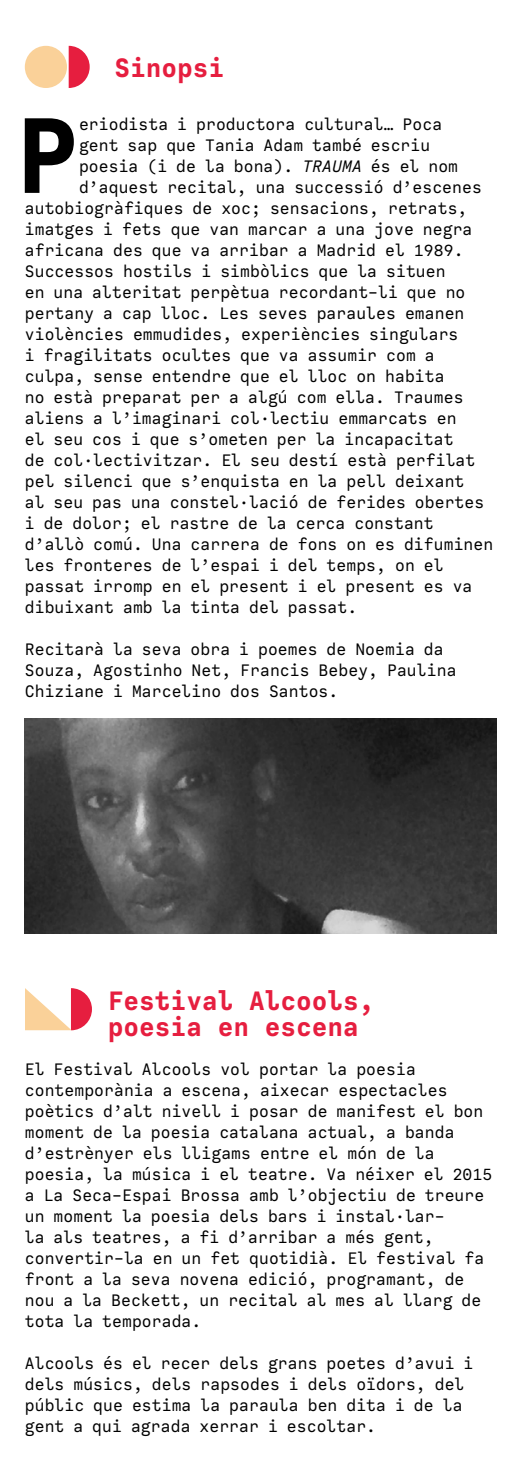
<style>
.page{position:relative;width:521px;height:1474px;background:#fff}
.page>*{position:absolute;margin:0;border:0;box-sizing:border-box;transform-origin:0 0}
.t1{font:700 112.88px "Calling Code";color:#000}
.t2{font:700 28px/26.2px "Calling Code";color:#e61e3f}
.t3{font:17.5px/21px "Calling Code";letter-spacing:.005em;color:#000}
.s1{font-style:italic}
</style>
<div class="page">
<svg style="left:25px;top:988px;width:67px;height:42px"></svg>
<svg style="left:69px;top:46px;width:21px;height:42px"></svg>
<div style="left:25px;top:46px;width:42px;height:42px;background:#fad199;border-radius:50%"></div>
<img style="left:25px;top:718px;width:471px;height:215px">
<h2 class="t2" style="left:114px;top:55px;width:111px">Sinopsi</h2>
<h1 class="t1" style="left:15px;top:86px;width:65px">P</h1>
<p class="t3" style="left:79px;top:113px;width:365px">eriodista i productora cultural… Poca</p>
<p class="t3" style="left:79px;top:134px;width:353px">gent sap que Tania Adam també escriu</p>
<p class="t3" style="left:79px;top:155px;width:381px">poesia (i de la bona). <span class="s1">TRAUMA</span> és el nom</p>
<p class="t3" style="left:79px;top:176px;width:404px">d’aquest recital, una successió d’escenes</p>
<p class="t3" style="left:25px;top:197px;width:444px">autobiogràfiques de xoc; sensacions, retrats,</p>
<p class="t3" style="left:25px;top:218px;width:449px">imatges i fets que van marcar a una jove negra</p>
<p class="t3" style="left:25px;top:239px;width:440px">africana des que va arribar a Madrid el 1989.</p>
<p class="t3" style="left:25px;top:260px;width:422px">Successos hostils i simbòlics que la situen</p>
<p class="t3" style="left:25px;top:281px;width:442px">en una alteritat perpètua recordant-li que no</p>
<p class="t3" style="left:25px;top:302px;width:441px">pertany a cap lloc. Les seves paraules emanen</p>
<p class="t3" style="left:25px;top:323px;width:435px">violències emmudides, experiències singulars</p>
<p class="t3" style="left:25px;top:344px;width:411px">i fragilitats ocultes que va assumir com a</p>
<p class="t3" style="left:25px;top:365px;width:421px">culpa, sense entendre que el lloc on habita</p>
<p class="t3" style="left:25px;top:386px;width:440px">no està preparat per a algú com ella. Traumes</p>
<p class="t3" style="left:25px;top:407px;width:433px">aliens a l’imaginari col·lectiu emmarcats en</p>
<p class="t3" style="left:25px;top:428px;width:430px">el seu cos i que s’ometen per la incapacitat</p>
<p class="t3" style="left:25px;top:449px;width:452px">de col·lectivitzar. El seu destí està perfilat</p>
<p class="t3" style="left:25px;top:470px;width:441px">pel silenci que s’enquista en la pell deixant</p>
<p class="t3" style="left:25px;top:491px;width:461px">al seu pas una constel·lació de ferides obertes</p>
<p class="t3" style="left:25px;top:512px;width:410px">i de dolor; el rastre de la cerca constant</p>
<p class="t3" style="left:25px;top:533px;width:470px">d’allò comú. Una carrera de fons on es difuminen</p>
<p class="t3" style="left:25px;top:554px;width:420px">les fronteres de l’espai i del temps, on el</p>
<p class="t3" style="left:25px;top:575px;width:449px">passat irromp en el present i el present es va</p>
<p class="t3" style="left:25px;top:596px;width:334px">dibuixant amb la tinta del passat.</p>
<p class="t3" style="left:25px;top:638px;width:433px">Recitarà la seva obra i poemes de Noemia da<br>Souza, Agostinho Net, Francis Bebey, Paulina<br>Chiziane i Marcelino dos Santos.</p>
<h2 class="t2" style="left:108px;top:987px;width:268px">Festival Alcools, poesia en escena</h2>
<p class="t3" style="left:25px;top:1058px;width:469px">El Festival Alcools vol portar la poesia contemporània a escena, aixecar espectacles poètics d’alt nivell i posar de manifest el bon moment de la poesia catalana actual, a banda d’estrènyer els lligams entre el món de la poesia, la música i el teatre. Va néixer el 2015 a La Seca-Espai Brossa amb l’objectiu de treure un moment la poesia dels bars i instal·lar-<br>la als teatres, a fi d’arribar a més gent, convertir-la en un fet quotidià. El festival fa front a la seva novena edició, programant, de nou a la Beckett, un recital al mes al llarg de tota la temporada.</p>
<p class="t3" style="left:25px;top:1352px;width:450px">Alcools és el recer dels grans poetes d’avui i dels músics, dels rapsodes i dels oïdors, del públic que estima la paraula ben dita i de la gent a qui agrada xerrar i escoltar.</p>
</div>
